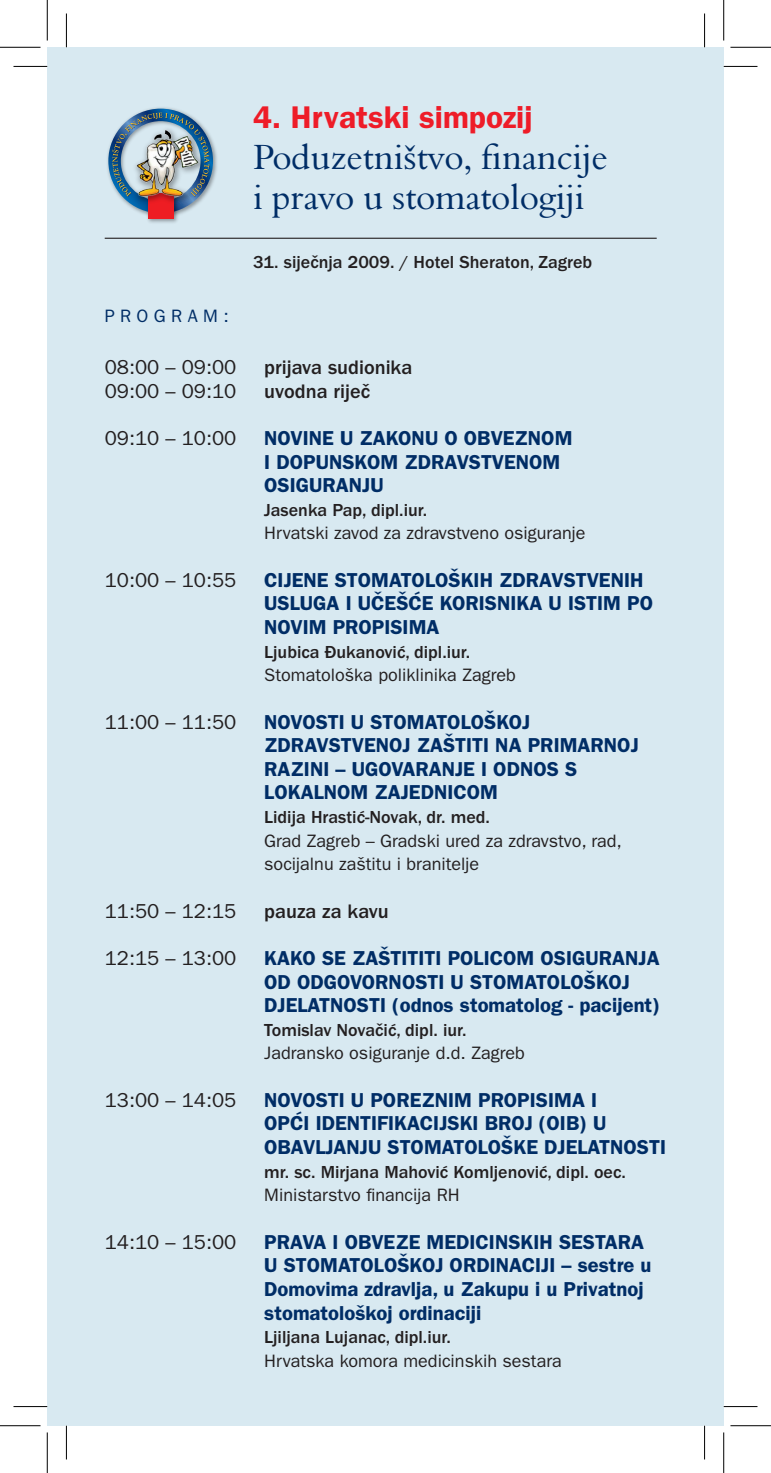
<style>
.page{position:relative;width:771px;height:1473px;background:#fff}
.page>*{position:absolute;margin:0;border:0;box-sizing:border-box;transform-origin:0 0}
.t1{font:36px/40.5px "Aldine";color:#002d66}
.t2{font:500 31.5px "Franklin Gothic";color:#ee1c28}
.t3{font:500 20.25px/23.6px "Franklin Gothic";color:#002d66}
.t4{font:20.25px "Franklin Gothic";color:#231f20}
.t5{font:700 20.25px "Franklin Gothic";color:#231f20}
.t6{font:18px/23.6px "Franklin Gothic";color:#231f20}
.t7{font:700 18px "Franklin Gothic";color:#231f20}
.t8{font:18px "Franklin Gothic";letter-spacing:.3em;color:#002d66}
</style>
<div class="page">
<div style="left:47px;top:47px;width:676px;height:1378px;background:#d8e9f1"></div>
<img style="left:107px;top:107px;width:110px;height:107px">
<svg style="left:108px;top:109px;width:105px;height:104px"></svg>
<img style="left:144px;top:208px;width:37px;height:15px">
<div style="left:148px;top:193px;width:25px;height:26px;background:#ee1d23"></div>
<img style="left:130px;top:123px;width:80px;height:85px">
<img style="left:135px;top:128px;width:64px;height:70px">
<hr style="left:105px;top:238px;width:551px;height:1px;background:#231f20">
<hr style="left:14px;top:66px;width:33px;height:1px;background:#000">
<hr style="left:723px;top:66px;width:34px;height:1px;background:#000">
<hr style="left:14px;top:1405px;width:33px;height:1px;background:#000">
<hr style="left:723px;top:1405px;width:34px;height:1px;background:#000">
<hr style="left:66px;top:14px;width:1px;height:33px;background:#000">
<hr style="left:66px;top:1425px;width:1px;height:34px;background:#000">
<hr style="left:704px;top:14px;width:1px;height:33px;background:#000">
<hr style="left:704px;top:1425px;width:1px;height:34px;background:#000">
<hr style="left:0;top:47px;width:40px;height:1px;background:#000">
<hr style="left:730px;top:47px;width:41px;height:1px;background:#000">
<hr style="left:0;top:1425px;width:40px;height:1px;background:#000">
<hr style="left:730px;top:1425px;width:41px;height:1px;background:#000">
<hr style="left:47px;top:0;width:1px;height:41px;background:#000">
<hr style="left:47px;top:1432px;width:1px;height:40px;background:#000">
<hr style="left:723px;top:0;width:1px;height:41px;background:#000">
<hr style="left:723px;top:1432px;width:1px;height:40px;background:#000">
<p class="t8" style="left:105px;top:305px;width:126px">PROGRAM:</p>
<h2 class="t2" style="left:253px;top:99px;width:281px">4. Hrvatski simpozij</h2>
<h1 class="t1" style="left:253px;top:136px;width:356px">Poduzetništvo, financije i pravo u stomatologiji</h1>
<p class="t7" style="left:253px;top:252px;width:341px">31. siječnja 2009. / Hotel Sheraton, Zagreb</p>
<p class="t4" style="left:105px;top:355px;width:133px">08:00 – 09:00</p>
<p class="t5" style="left:264px;top:356px;width:150px">prijava sudionika</p>
<p class="t4" style="left:105px;top:379px;width:133px">09:00 – 09:10</p>
<p class="t5" style="left:264px;top:379px;width:107px">uvodna riječ</p>
<p class="t4" style="left:105px;top:426px;width:133px">09:10 – 10:00</p>
<p class="t3" style="left:264px;top:426px;width:310px">NOVINE U ZAKONU O OBVEZNOM<br>I DOPUNSKOM ZDRAVSTVENOM<br>OSIGURANJU</p>
<p class="t7" style="left:264px;top:499px;width:164px">Jasenka Pap, dipl.iur.</p>
<p class="t6" style="left:264px;top:521px;width:323px">Hrvatski zavod za zdravstveno osiguranje</p>
<p class="t4" style="left:105px;top:568px;width:133px">10:00 – 10:55</p>
<p class="t3" style="left:264px;top:568px;width:390px">CIJENE STOMATOLOŠKIH ZDRAVSTVENIH<br>USLUGA I UČEŠĆE KORISNIKA U ISTIM PO<br>NOVIM PROPISIMA</p>
<p class="t7" style="left:264px;top:641px;width:207px">Ljubica Đukanović, dipl.iur.</p>
<p class="t6" style="left:264px;top:663px;width:253px">Stomatološka poliklinika Zagreb</p>
<p class="t4" style="left:105px;top:710px;width:133px">11:00 – 11:50</p>
<p class="t3" style="left:264px;top:709px;width:376px">NOVOSTI U STOMATOLOŠKOJ<br>ZDRAVSTVENOJ ZAŠTITI NA PRIMARNOJ<br>RAZINI – UGOVARANJE I ODNOS S<br>LOKALNOM ZAJEDNICOM</p>
<p class="t7" style="left:264px;top:807px;width:227px">Lidija Hrastić-Novak, dr. med.</p>
<p class="t6" style="left:264px;top:828px;width:359px">Grad Zagreb – Gradski ured za zdravstvo, rad, socijalnu zaštitu i branitelje</p>
<p class="t4" style="left:105px;top:899px;width:133px">11:50 – 12:15</p>
<p class="t5" style="left:264px;top:899px;width:126px">pauza za kavu</p>
<p class="t4" style="left:105px;top:946px;width:133px">12:15 – 13:00</p>
<p class="t3" style="left:264px;top:946px;width:397px">KAKO SE ZAŠTITITI POLICOM OSIGURANJA<br>OD ODGOVORNOSTI U STOMATOLOŠKOJ<br>DJELATNOSTI (odnos stomatolog - pacijent)</p>
<p class="t7" style="left:264px;top:1019px;width:204px">Tomislav Novačić, dipl. iur.</p>
<p class="t6" style="left:264px;top:1041px;width:262px">Jadransko osiguranje d.d. Zagreb</p>
<p class="t4" style="left:105px;top:1088px;width:133px">13:00 – 14:05</p>
<p class="t3" style="left:264px;top:1087px;width:403px">NOVOSTI U POREZNIM PROPISIMA I<br>OPĆI IDENTIFIKACIJSKI BROJ (OIB) U<br>OBAVLJANJU STOMATOLOŠKE DJELATNOSTI</p>
<p class="t7" style="left:264px;top:1161px;width:363px">mr. sc. Mirjana Mahović Komljenović, dipl. oec.</p>
<p class="t6" style="left:264px;top:1183px;width:197px">Ministarstvo financija RH</p>
<p class="t4" style="left:105px;top:1229px;width:133px">14:10 – 15:00</p>
<p class="t3" style="left:264px;top:1229px;width:389px">PRAVA I OBVEZE MEDICINSKIH SESTARA U STOMATOLOŠKOJ ORDINACIJI – sestre u Domovima zdravlja, u Zakupu i u Privatnoj stomatološkoj ordinaciji</p>
<p class="t7" style="left:264px;top:1326px;width:188px">Ljiljana Lujanac, dipl.iur.</p>
<p class="t6" style="left:264px;top:1348px;width:299px">Hrvatska komora medicinskih sestara</p>
</div>
